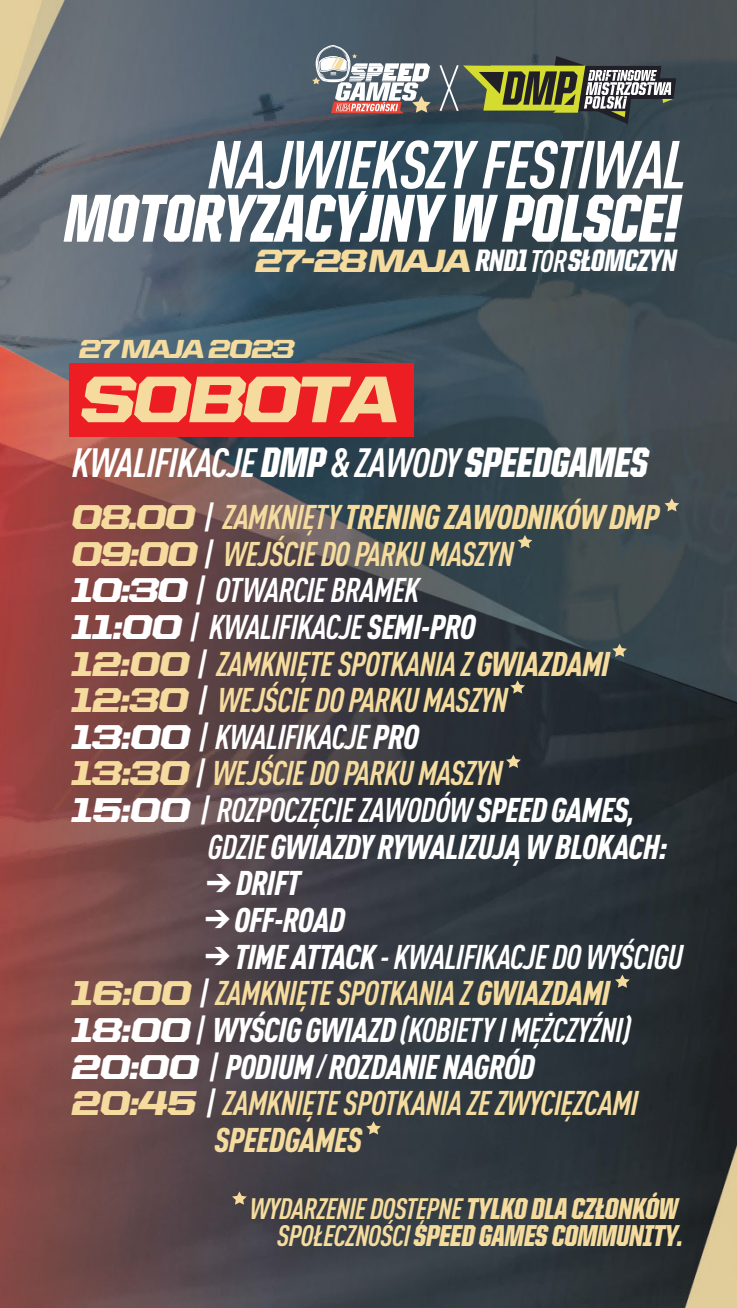
<style>
.page{position:relative;width:737px;height:1308px;background:#fff}
.page>*{position:absolute;margin:0;border:0;box-sizing:border-box;transform-origin:0 0}
.t1{font:900 67.9px "United Italic Cond";letter-spacing:-.02em;color:#fff}
.t2{font:italic 700 condensed 66.67px "DIN Pro";letter-spacing:-.02em;color:#fff}
.t3{font:900 66.06px "United Italic Semi Ext";letter-spacing:-.08em;color:#f5dc9e}
.t4{font:italic 700 condensed 40.34px "DIN Pro";letter-spacing:-.02em;color:#fff}
.t5{font:italic 700 condensed 33.86px "DIN Pro";letter-spacing:-.02em;color:#f5dc9e}
.t6{font:italic 700 condensed 33.86px "DIN Pro";letter-spacing:-.02em;color:#fff}
.t7{font:italic 900 condensed 33.86px "DIN Pro";letter-spacing:-.02em;color:#fff}
.t8{font:italic 900 condensed 33.86px "DIN Pro";letter-spacing:-.02em;color:#f5dc9e}
.t9{font:900 31.06px "United Italic Cond";letter-spacing:-.02em;color:#fff}
.t10{font:900 30.28px "United Italic Cond";letter-spacing:-.02em;color:#f5dc9e}
.t11{font:italic 700 condensed 29.22px "DIN Pro";letter-spacing:-.02em;color:#f5dc9e}
.t12{font:900 26.25px "United Italic Semi Ext";letter-spacing:-.08em;color:#f5dc9e}
.s1{font-family:"United Italic Semi Ext";font-size:32.29px;color:#f5dc9e}
.s2{font-family:"DIN Pro";font-weight:700;font-style:italic;font-stretch:condensed;font-size:30.71px}
.s3{font-family:"United Italic Cond";font-weight:900;font-style:normal;font-stretch:normal;font-size:42.7px}
.s4{font-family:"United Italic Semi Ext";font-style:normal;font-stretch:normal;font-size:34.56px}
.s5{font-weight:700;color:#fff}
.s6{font-weight:700}
.s7{font-family:"United Italic Semi Ext";font-weight:900;font-style:normal;font-stretch:normal;font-size:34.56px}
.s8{color:#fff}
.s9{font-weight:900}
.s10{font-weight:700;font-size:27.65px}
.s11{font-family:"United Italic Cond";font-weight:900;font-style:normal;font-stretch:normal;font-size:30.28px}
.s12{font-family:"DIN Pro";font-weight:700;font-style:italic;font-stretch:condensed;font-size:29.22px}
</style>
<div class="page">
<img style="left:0;top:0;width:737px;height:1307px">
<svg style="left:439px;top:56px;width:237px;height:68px;background:#626a54"></svg>
<svg style="left:312px;top:45px;width:119px;height:68px"></svg>
<div style="left:69px;top:363px;width:345px;height:74px;background:#ed1d24"></div>
<svg style="left:615px;top:974px;width:14px;height:13px"></svg>
<svg style="left:664px;top:498px;width:15px;height:13px"></svg>
<svg style="left:517px;top:535px;width:15px;height:13px"></svg>
<svg style="left:612px;top:643px;width:15px;height:14px"></svg>
<svg style="left:510px;top:680px;width:15px;height:13px"></svg>
<svg style="left:506px;top:754px;width:15px;height:14px"></svg>
<svg style="left:366px;top:1121px;width:15px;height:13px"></svg>
<svg style="left:232px;top:1191px;width:15px;height:13px"></svg>
<h2 class="t2" style="left:208px;top:114px;width:480px">NAJWIĘKSZY FESTIWAL</h2>
<h1 class="t1" style="left:64px;top:182px;width:618px">MOTORYZACYJNY W POLSCE!</h1>
<p class="t9" style="left:255px;top:243px;width:423px"><span class="s1">27-28MAJA</span>RND1<span class="s2">TOR</span>SŁOMCZYN</p>
<p class="t12" style="left:78px;top:333px;width:218px">27 MAJA 2023</p>
<h3 class="t3" style="left:79px;top:361px;width:322px">SOBOTA</h3>
<p class="t4" style="left:72px;top:432px;width:577px">KWALIFIKACJE <span class="s3">DMP</span> &amp; ZAWODY <span class="s3">SPEEDGAMES</span></p>
<p class="t8" style="left:71px;top:490px;width:590px"><span class="s4">08.00</span> <span class="s5">|</span> <span class="s6">ZAMKNIĘTY</span> TRENING ZAWODNIKÓW DMP</p>
<p class="t5" style="left:71px;top:528px;width:444px"><span class="s7">09:00</span> <span class="s8">|</span> WEJŚCIE DO PARKUMASZYN</p>
<p class="t6" style="left:71px;top:564px;width:350px"><span class="s7">10:30</span> | OTWARCIE BRAMEK</p>
<p class="t6" style="left:71px;top:601px;width:406px"><span class="s7">11:00</span> | KWALIFIKACJE <span class="s9">SEMI-PRO</span></p>
<p class="t5" style="left:71px;top:638px;width:540px"><span class="s7">12:00</span> <span class="s8">|</span> ZAMKNIĘTE SPOTKANIA Z <span class="s9">GWIAZDAMI</span></p>
<p class="t5" style="left:71px;top:674px;width:438px"><span class="s7">12:30</span> <span class="s8">|</span> WEJŚCIE DO PARKUMASZYN</p>
<p class="t6" style="left:71px;top:711px;width:350px"><span class="s7">13:00</span> | KWALIFIKACJE <span class="s9">PRO</span></p>
<p class="t5" style="left:71px;top:748px;width:433px"><span class="s7">13:30</span> <span class="s8">|</span> WEJŚCIE DO PARKU MASZYN</p>
<p class="t6" style="left:71px;top:784px;width:565px"><span class="s7">15:00</span> | ROZPOCZĘCIE ZAWODÓW<span class="s9">SPEED GAMES</span>,</p>
<p class="t7" style="left:208px;top:820px;width:461px"><span class="s6">GDZIE</span>GWIAZDY RYWALIZUJĄWBLOKACH:</p>
<p class="t7" style="left:206px;top:857px;width:96px">→ DRIFT</p>
<p class="t7" style="left:204px;top:893px;width:142px">→OFF-ROAD</p>
<p class="t6" style="left:204px;top:931px;width:480px"><span class="s9">→TIME ATTACK</span>- KWALIFIKACJE DOWYŚCIGU</p>
<p class="t5" style="left:71px;top:967px;width:540px"><span class="s7">16:00</span> <span class="s8">|</span> ZAMKNIĘTE SPOTKANIA Z <span class="s9">GWIAZDAMI</span></p>
<p class="t6" style="left:71px;top:1004px;width:561px"><span class="s7">18:00</span>| <span class="s9">WYŚCIG GWIAZD</span> (KOBIETY I MĘŻCZYŹNI)</p>
<p class="t7" style="left:71px;top:1040px;width:465px"><span class="s4">20:00</span> <span class="s6">|</span> PODIUM <span class="s10">/</span>ROZDANIE NAGRÓD</p>
<p class="t5" style="left:71px;top:1077px;width:568px"><span class="s7">20:45</span> <span class="s8">|</span> ZAMKNIĘTE SPOTKANIA ZEZWYCIĘZCAMI</p>
<p class="t8" style="left:214px;top:1113px;width:149px">SPEEDGAMES</p>
<p class="t11" style="left:249px;top:1186px;width:430px">WYDARZENIE DOSTĘPNE <span class="s11">TYLKO DLA CZŁONKÓW</span></p>
<p class="t10" style="left:277px;top:1219px;width:407px"><span class="s12">SPOŁECZNOŚCI</span> SPEED GAMES COMMUNITY.</p>
</div>
